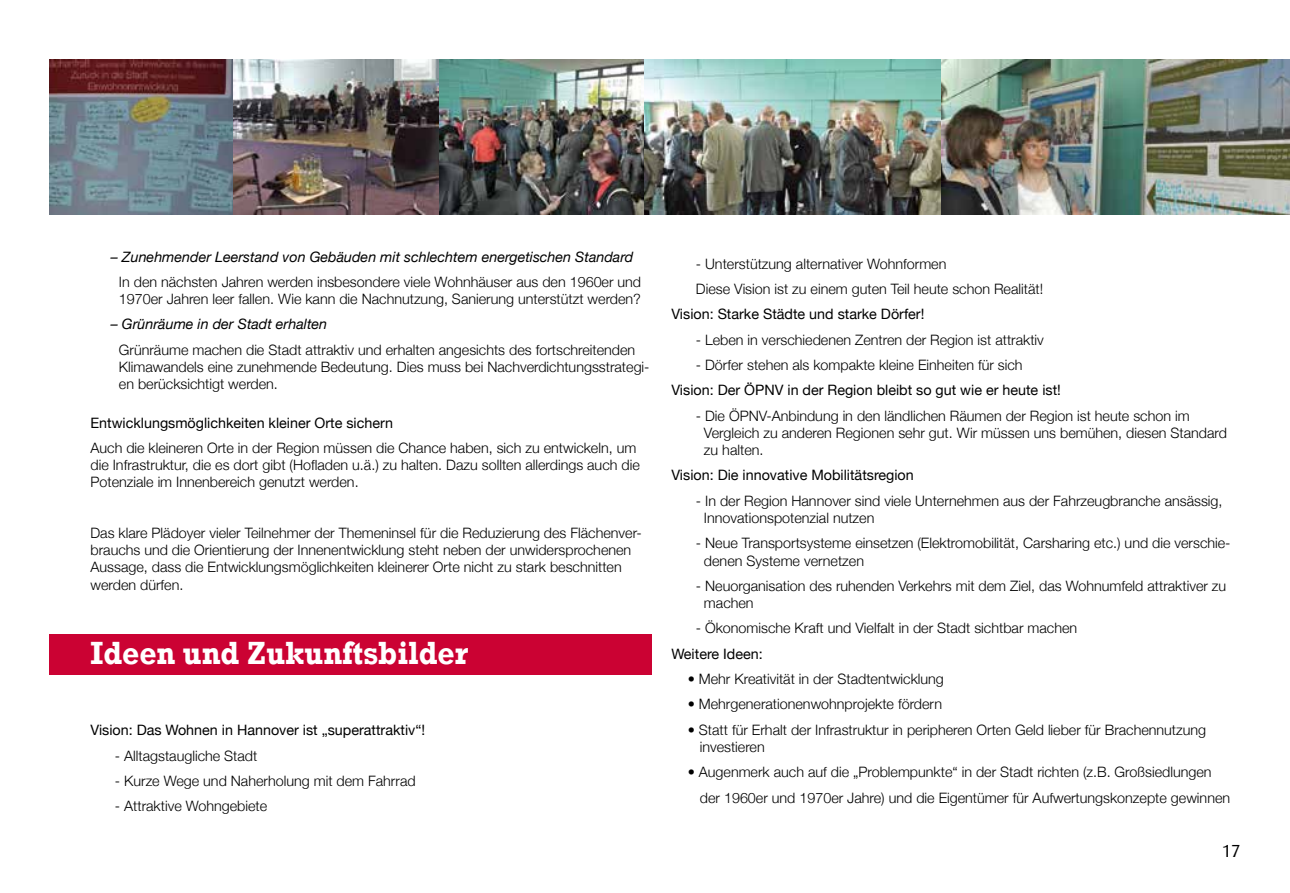
<style>
.page{position:relative;width:1290px;height:893px;background:#fff}
.page>*{position:absolute;margin:0;border:0;box-sizing:border-box;transform-origin:0 0}
.t1{font:700 32.9px "Rockwell";color:#fff;scale:.91 1}
.t2{font:17.5px "Dax";color:#000}
.t3{font:300 14.35px/17.2px "Helvetica Neue";color:#000}
.t4{font:14.35px "Helvetica Neue";color:#000}
.t5{font:italic 14.35px "Helvetica Neue";color:#000}
</style>
<div class="page">
<div style="left:58px;top:634px;width:593px;height:40px;background:#cb0233"></div>
<img style="left:50px;top:60px;width:184px;height:154px">
<img style="left:234px;top:60px;width:410px;height:154px">
<img style="left:644px;top:60px;width:646px;height:154px">
<div style="left:50px;top:634px;width:13px;height:40px;background:#cb0233"></div>
<p class="t5" style="left:111px;top:245px;width:524px">– Zunehmender Leerstand von Gebäuden mit schlechtem energetischen Standard</p>
<p class="t3" style="left:119px;top:272px;width:524px">In den nächsten Jahren werden insbesondere viele Wohnhäuser aus den 1960er und<br>1970er Jahren leer fallen. Wie kann die Nachnutzung, Sanierung unterstützt werden?</p>
<p class="t5" style="left:111px;top:312px;width:218px">– Grünräume in der Stadt erhalten</p>
<p class="t3" style="left:119px;top:340px;width:532px">Grünräume machen die Stadt attraktiv und erhalten angesichts des fortschreitenden<br>Klimawandels eine zunehmende Bedeutung. Dies muss bei Nachverdichtungsstrategi&shy;en berücksichtigt werden.</p>
<p class="t4" style="left:90px;top:410px;width:304px">Entwicklungsmöglichkeiten kleiner Orte sichern</p>
<p class="t3" style="left:90px;top:439px;width:551px">Auch die kleineren Orte in der Region müssen die Chance haben, sich zu entwickeln, um die Infrastruktur, die es dort gibt (Hofladen u.ä.) zu halten. Dazu sollten allerdings auch die<br>Potenziale im Innenbereich genutzt werden.</p>
<p class="t3" style="left:90px;top:524px;width:553px">Das klare Plädoyer vieler Teilnehmer der Themeninsel für die Reduzierung des Flächenver&shy;brauchs und die Orientierung der Innenentwicklung steht neben der unwidersprochenen Aussage, dass die Entwicklungsmöglichkeiten kleinerer Orte nicht zu stark beschnitten werden dürfen.</p>
<h1 class="t1" style="left:90px;top:633px;width:417px">ideen und Zukunftsbilder</h1>
<p class="t4" style="left:90px;top:718px;width:336px">Vision: Das Wohnen in Hannover ist „superattraktiv“!</p>
<p class="t3" style="left:115px;top:746px;width:144px">- Alltagstaugliche Stadt</p>
<p class="t3" style="left:115px;top:771px;width:302px">- Kurze Wege und Naherholung mit dem Fahrrad</p>
<p class="t3" style="left:115px;top:797px;width:154px">- Attraktive Wohngebiete</p>
<p class="t3" style="left:696px;top:250px;width:349px;line-height:25.4px">- Unterstützung alternativer Wohnformen<br>Diese Vision ist zu einem guten Teil heute schon Realität!</p>
<p class="t4" style="left:671px;top:302px;width:254px">Vision: Starke Städte und starke Dörfer!</p>
<p class="t3" style="left:696px;top:330px;width:349px">- Leben in verschiedenen Zentren der Region ist attraktiv</p>
<p class="t3" style="left:696px;top:356px;width:328px">- Dörfer stehen als kompakte kleine Einheiten für sich</p>
<p class="t4" style="left:671px;top:378px;width:391px">Vision: Der ÖPNV in der Region bleibt so gut wie er heute ist!</p>
<p class="t3" style="left:704px;top:406px;width:525px;text-indent:-8px">- Die ÖPNV-Anbindung in den ländlichen Räumen der Region ist heute schon im<br>Vergleich zu anderen Regionen sehr gut. Wir müssen uns bemühen, diesen Standard zu halten.</p>
<p class="t4" style="left:671px;top:463px;width:244px">Vision: Die innovative Mobilitätsregion</p>
<p class="t3" style="left:704px;top:491px;width:520px;text-indent:-8px">- In der Region Hannover sind viele Unternehmen aus der Fahrzeugbranche ansässig,<br>Innovationspotenzial nutzen</p>
<p class="t3" style="left:704px;top:534px;width:528px;text-indent:-8px">- Neue Transportsysteme einsetzen (Elektromobilität, Carsharing etc.) und die verschie&shy;denen Systeme vernetzen</p>
<p class="t3" style="left:704px;top:576px;width:524px;text-indent:-8px">- Neuorganisation des ruhenden Verkehrs mit dem Ziel, das Wohnumfeld attraktiver zu machen</p>
<p class="t3" style="left:696px;top:619px;width:383px">- Ökonomische Kraft und Vielfalt in der Stadt sichtbar machen</p>
<p class="t4" style="left:671px;top:641px;width:93px">Weitere Ideen:</p>
<p class="t3" style="left:688px;top:669px;width:258px">• Mehr Kreativität in der Stadtentwicklung</p>
<p class="t3" style="left:688px;top:695px;width:256px">• Mehrgenerationenwohnprojekte fördern</p>
<p class="t3" style="left:700px;top:720px;width:508px;text-indent:-12px">• Statt für Erhalt der Infrastruktur in peripheren Orten Geld lieber für Brachennutzung investieren</p>
<p class="t3" style="left:700px;top:758px;width:532px;line-height:25.4px;text-indent:-12px">• Augenmerk auch auf die „Problempunkte“ in der Stadt richten (z.B. Großsiedlungen der 1960er und 1970er Jahre) und die Eigentümer für Aufwertungskonzepte gewinnen</p>
<p class="t2" style="left:1222px;top:841px;width:20px">17</p>
</div>
